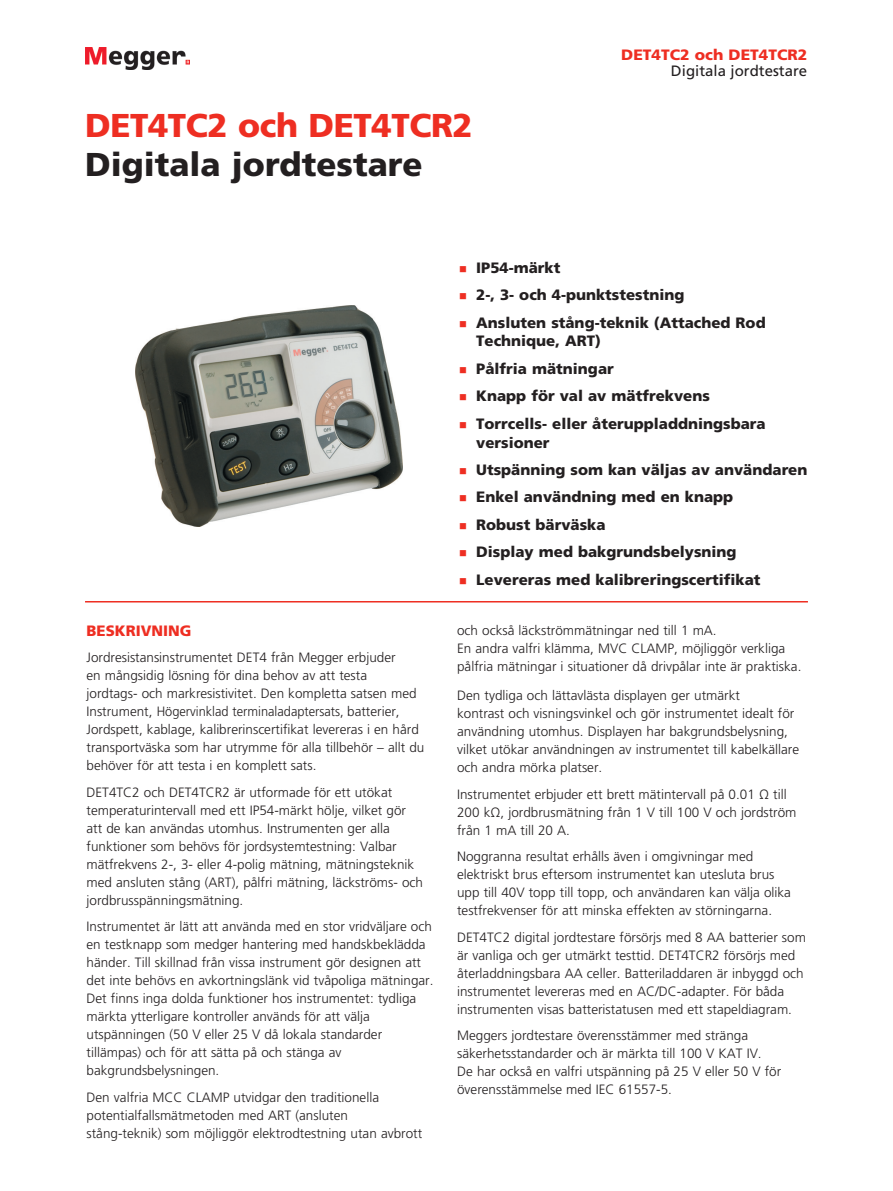
<style>
.page{position:relative;width:893px;height:1191px;background:#fff}
.page>*{position:absolute;margin:0;border:0;box-sizing:border-box;transform-origin:0 0}
.t1{font:900 33px "Frutiger LT Pro";color:#231f20}
.t2{font:900 33px "Frutiger LT Pro";letter-spacing:-.01em;color:#ee2e22}
._06-product_bullets{font:900 15px/18.9px "Frutiger LT Pro";color:#231f20}
._01b_small_product_d{font:15px "Frutiger LT Pro";color:#231f20}
._01-large-body_subhe{font:900 15px "Frutiger LT Pro";color:#ee2e22;scale:1.04 1}
._01-large-body_subhe-2{font:900 15px "Frutiger LT Pro";color:#ee2e22}
._02-body-9_11{font:300 13.5px/18px "Frutiger LT Pro";color:#231f20}
.s1{color:#ee2e22}
</style>
<div class="page">
<hr style="left:85px;top:601px;width:723px;height:1px;background:#ee2e22">
<img style="left:135px;top:305px;width:267px;height:221px">
<img style="left:85px;top:48px;width:104px;height:22px">
<p class="t2" style="left:85px;top:106px;width:389px">DET4TC2 och DET4TCR2</p>
<p class="t1" style="left:85px;top:145px;width:339px">Digitala jordtestare</p>
<p class="_01-large-body_subhe" style="left:621px;top:46px;width:180px">DET4TC2 och DET4TCR2</p>
<p class="_01b_small_product_d" style="left:671px;top:62px;width:138px">Digitala jordtestare</p>
<p class="_01-large-body_subhe-2" style="left:87px;top:621px;width:107px">BESKRIVNING</p>
<p class="_02-body-9_11" style="left:87px;top:648px;width:339px">Jordresistansinstrumentet DET4 från Megger erbjuder<br>en mångsidig lösning för dina behov av att testa<br>jordtags- och markresistivitet. Den kompletta satsen med Instrument, Högervinklad terminaladaptersats, batterier, Jordspett, kablage, kalibrerinscertifikat levereras i en hård transportväska som har utrymme för alla tillbehör – allt du behöver för att testa i en komplett sats.</p>
<p class="_02-body-9_11" style="left:87px;top:783px;width:338px">DET4TC2 och DET4TCR2 är utformade för ett utökat temperaturintervall med ett IP54-märkt hölje, vilket gör att de kan användas utomhus. Instrumenten ger alla funktioner som behövs för jordsystemtestning: Valbar mätfrekvens 2-, 3- eller 4-polig mätning, mätningsteknik med ansluten stång (ART), pålfri mätning, läckströms- och jordbrusspänningsmätning.</p>
<p class="_02-body-9_11" style="left:87px;top:917px;width:348px">Instrumentet är lätt att använda med en stor vridväljare och en testknapp som medger hantering med handskbeklädda händer. Till skillnad från vissa instrument gör designen att det inte behövs en avkortningslänk vid tvåpoliga mätningar.<br>Det finns inga dolda funktioner hos instrumentet: tydliga märkta ytterligare kontroller används för att välja utspänningen (50 V eller 25 V då lokala standarder tillämpas) och för att sätta på och stänga av bakgrundsbelysningen.</p>
<p class="_02-body-9_11" style="left:87px;top:1088px;width:337px">Den valfria MCC CLAMP utvidgar den traditionella potentialfallsmätmetoden med ART (ansluten stång-teknik) som möjliggör elektrodtestning utan avbrott</p>
<p class="_06-product_bullets" style="left:459px;top:258px;width:103px"><span class="s1">■</span> IP54-märkt</p>
<p class="_06-product_bullets" style="left:459px;top:285px;width:227px"><span class="s1">■</span> 2-, 3- och 4-punktstestning</p>
<p class="_06-product_bullets" style="left:476px;top:313px;width:291px;text-indent:-17px"><span class="s1">■</span> Ansluten stång-teknik (Attached Rod<br>Technique, ART)</p>
<p class="_06-product_bullets" style="left:459px;top:359px;width:156px"><span class="s1">■</span> Pålfria mätningar</p>
<p class="_06-product_bullets" style="left:459px;top:386px;width:252px"><span class="s1">■</span> Knapp för val av mätfrekvens</p>
<p class="_06-product_bullets" style="left:476px;top:414px;width:291px;text-indent:-17px"><span class="s1">■</span> Torrcells- eller återuppladdningsbara versioner</p>
<p class="_06-product_bullets" style="left:459px;top:460px;width:350px"><span class="s1">■</span> Utspänning som kan väljas av användaren</p>
<p class="_06-product_bullets" style="left:459px;top:488px;width:276px"><span class="s1">■</span> Enkel användning med en knapp</p>
<p class="_06-product_bullets" style="left:459px;top:515px;width:148px"><span class="s1">■</span> Robust bärväska</p>
<p class="_06-product_bullets" style="left:459px;top:542px;width:279px"><span class="s1">■</span> Display med bakgrundsbelysning</p>
<p class="_06-product_bullets" style="left:459px;top:570px;width:303px"><span class="s1">■</span> Levereras med kalibreringscertifikat</p>
<p class="_02-body-9_11" style="left:457px;top:621px;width:346px">och också läckströmmätningar ned till 1 mA.<br>En andra valfri klämma, MVC CLAMP, möjliggör verkliga pålfria mätningar i situationer då drivpålar inte är praktiska.</p>
<p class="_02-body-9_11" style="left:457px;top:686px;width:344px">Den tydliga och lättavlästa displayen ger utmärkt<br>kontrast och visningsvinkel och gör instrumentet idealt för användning utomhus. Displayen har bakgrundsbelysning, vilket utökar användningen av instrumentet till kabelkällare och andra mörka platser.</p>
<p class="_02-body-9_11" style="left:457px;top:785px;width:341px">Instrumentet erbjuder ett brett mätintervall på 0.01 Ω till<br>200 kΩ, jordbrusmätning från 1 V till 100 V och jordström från 1 mA till 20 A.</p>
<p class="_02-body-9_11" style="left:457px;top:847px;width:335px">Noggranna resultat erhålls även i omgivningar med elektriskt brus eftersom instrumentet kan utesluta brus upp till 40V topp till topp, och användaren kan välja olika testfrekvenser för att minska effekten av störningarna.</p>
<p class="_02-body-9_11" style="left:457px;top:928px;width:350px">DET4TC2 digital jordtestare försörjs med 8 AA batterier som är vanliga och ger utmärkt testtid. DET4TCR2 försörjs med återladdningsbara AA celler. Batteriladdaren är inbyggd och instrumentet levereras med en AC/DC-adapter. För båda instrumenten visas batteristatusen med ett stapeldiagram.</p>
<p class="_02-body-9_11" style="left:457px;top:1026px;width:326px">Meggers jordtestare överensstämmer med stränga säkerhetsstandarder och är märkta till 100 V KAT IV.<br>De har också en valfri utspänning på 25 V eller 50 V för överensstämmelse med IEC 61557-5.</p>
</div>
